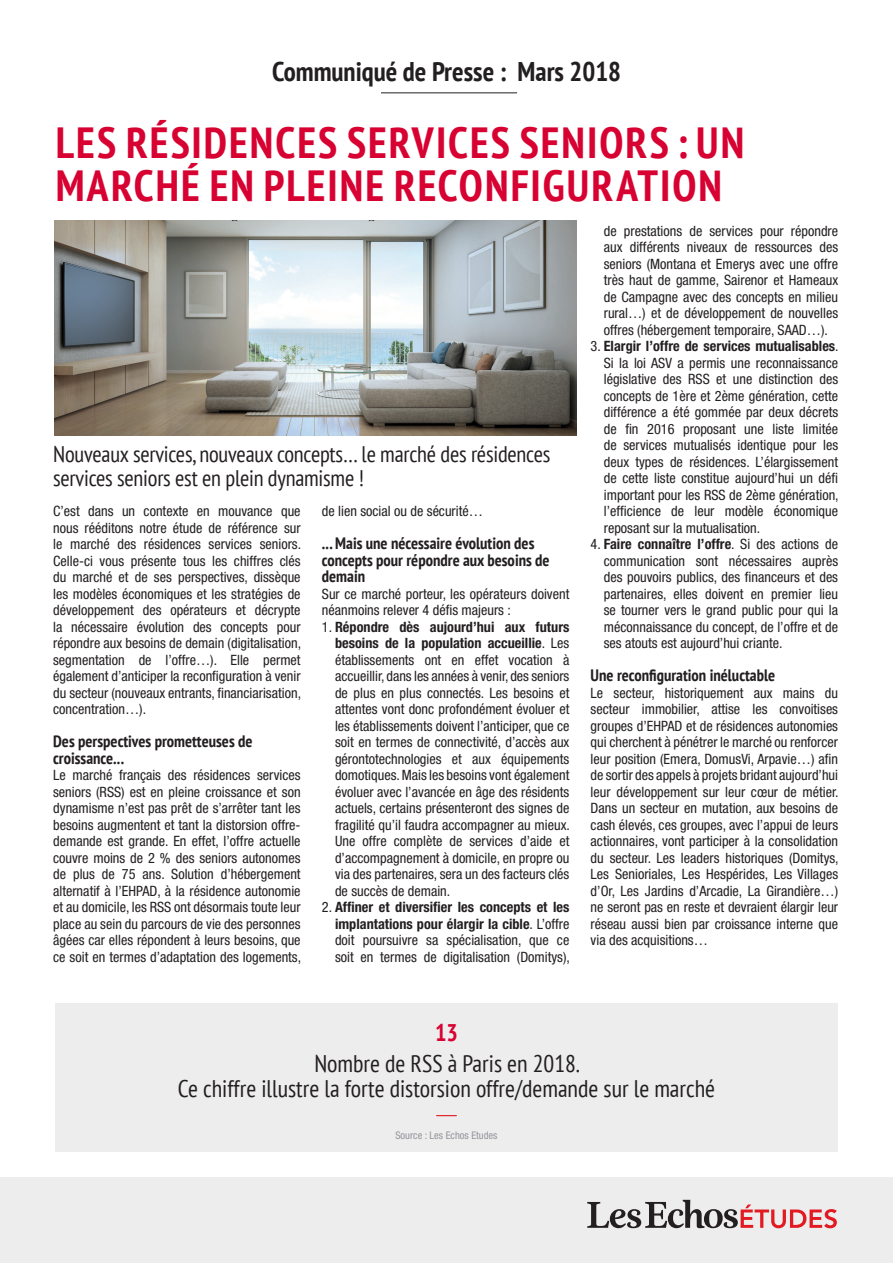
<style>
.page{position:relative;width:893px;height:1263px;background:#fff}
.page>*{position:absolute;margin:0;border:0;box-sizing:border-box;transform-origin:0 0}
.Article-Titre{font:700 condensed 43.5px/43.5px "PT Sans";letter-spacing:.045em;color:#d70232}
.t1{font:700 condensed 27px "PT Sans";color:#231f20}
.t2{font:condensed 24px/25.5px "PT Sans";color:#231f20;text-align:center}
.t3{font:700 condensed 24px "PT Sans";color:#d70232}
.Article-Chapo{font:condensed 22.5px/24px "PT Sans";letter-spacing:-.01em;color:#231f20}
.Article-Inter{font:700 condensed 16.5px/16.5px "PT Sans";color:#231f20}
.Article-Texte{font:condensed 14.25px/16.5px "Helvetica Neue LT Std";color:#231f20;text-align:justify}
.référence{font:condensed 10.5px "Helvetica Neue LT Std";color:#939598}
.s1{font-weight:700}
</style>
<div class="page">
<div style="left:0;top:1178px;width:893px;height:85px;background:#ededee"></div>
<svg style="left:587px;top:1200px;width:250px;height:28px"></svg>
<hr style="left:381px;top:92px;width:136px;height:1px;background:#231f20">
<img style="left:54px;top:221px;width:523px;height:215px">
<div style="left:55px;top:1003px;width:783px;height:148px;background:#ededee"></div>
<svg style="left:436px;top:1115px;width:21px;height:1px"></svg>
<p class="t1" style="left:272px;top:54px;width:350px">Communiqué de Presse : Mars 2018</p>
<p class="Article-Titre" style="left:56px;top:120px;width:690px">LES RÉSIDENCES SERVICES SENIORS : UN<br>MARCHÉ EN PLEINE RECONFIGURATION</p>
<p class="Article-Chapo" style="left:53px;top:441px;width:499px">Nouveaux services, nouveaux concepts… le marché des résidences services seniors est en plein dynamisme !</p>
<p class="Article-Texte" style="left:53px;top:503px;width:249px">C’est dans un contexte en mouvance que nous rééditons notre étude de référence sur le marché des résidences services seniors.<br>Celle-ci vous présente tous les chiffres clés du marché et de ses perspectives, dissèque les modèles économiques et les stratégies de développement des opérateurs et décrypte la nécessaire évolution des concepts pour répondre aux besoins de demain (digitalisation, segmentation de l’offre…). Elle permet également d’anticiper la reconfiguration à venir du secteur (nouveaux entrants, financiarisation, concentration…).</p>
<p class="Article-Inter" style="left:53px;top:733px;width:201px">Des perspectives prometteuses de croissance...</p>
<p class="Article-Texte" style="left:53px;top:767px;width:250px">Le marché français des résidences services seniors (RSS) est en pleine croissance et son dynamisme n’est pas prêt de s’arrêter tant les besoins augmentent et tant la distorsion offre&shy;demande est grande. En effet, l’offre actuelle couvre moins de 2 % des seniors autonomes de plus de 75 ans. Solution d’hébergement alternatif à l’EHPAD, à la résidence autonomie et au domicile, les RSS ont désormais toute leur place au sein du parcours de vie des personnes âgées car elles répondent à leurs besoins, que ce soit en termes d’adaptation des logements,</p>
<p class="Article-Texte" style="left:322px;top:503px;width:163px">de lien social ou de sécurité…</p>
<p class="Article-Inter" style="left:322px;top:535px;width:229px">... Mais une nécessaire évolution des concepts pour répondre aux besoins de demain</p>
<p class="Article-Texte" style="left:322px;top:585px;width:249px">Sur ce marché porteur, les opérateurs doivent néanmoins relever 4 défis majeurs :</p>
<p class="Article-Texte" style="left:335px;top:618px;width:236px;text-indent:-13px">1. <span class="s1">Répondre dès aujourd’hui aux futurs besoins de la population accueillie</span>. Les établissements ont en effet vocation à accueillir, dans les années à venir, des seniors de plus en plus connectés. Les besoins et attentes vont donc profondément évoluer et les établissements doivent l’anticiper, que ce soit en termes de connectivité, d’accès aux gérontotechnologies et aux équipements domotiques. Mais les besoins vont également évoluer avec l’avancée en âge des résidents actuels, certains présenteront des signes de fragilité qu’il faudra accompagner au mieux.<br>Une offre complète de services d’aide et d’accompagnement à domicile, en propre ou via des partenaires, sera un des facteurs clés de succès de demain.</p>
<p class="Article-Texte" style="left:335px;top:899px;width:236px;text-indent:-13px">2. <span class="s1">Affiner et diversifier les concepts et les implantations pour élargir la cible</span>. L’offre doit poursuivre sa spécialisation, que ce soit en termes de digitalisation (Domitys),</p>
<p class="Article-Texte" style="left:604px;top:222px;width:236px">de prestations de services pour répondre aux différents niveaux de ressources des seniors (Montana et Emerys avec une offre très haut de gamme, Sairenor et Hameaux de Campagne avec des concepts en milieu rural…) et de développement de nouvelles offres (hébergement temporaire, SAAD…).</p>
<p class="Article-Texte" style="left:604px;top:338px;width:236px;text-indent:-13px">3. <span class="s1">Elargir l’offre de services mutualisables</span>.<br>Si la loi ASV a permis une reconnaissance législative des RSS et une distinction des concepts de 1ère et 2ème génération, cette différence a été gommée par deux décrets de fin 2016 proposant une liste limitée de services mutualisés identique pour les deux types de résidences. L’élargissement de cette liste constitue aujourd’hui un défi important pour les RSS de 2ème génération, l’efficience de leur modèle économique reposant sur la mutualisation.</p>
<p class="Article-Texte" style="left:604px;top:536px;width:236px;text-indent:-13px">4. <span class="s1">Faire connaître l’offre</span>. Si des actions de communication sont nécessaires auprès des pouvoirs publics, des financeurs et des partenaires, elles doivent en premier lieu se tourner vers le grand public pour qui la méconnaissance du concept, de l’offre et de ses atouts est aujourd’hui criante.</p>
<p class="Article-Inter" style="left:591px;top:667px;width:186px">Une reconfiguration inéluctable</p>
<p class="Article-Texte" style="left:591px;top:684px;width:250px">Le secteur, historiquement aux mains du secteur immobilier, attise les convoitises groupes d’EHPAD et de résidences autonomies qui cherchent à pénétrer le marché ou renforcer leur position (Emera, DomusVi, Arpavie…) afin de sortir des appels à projets bridant aujourd’hui leur développement sur leur cœur de métier.<br>Dans un secteur en mutation, aux besoins de cash élevés, ces groupes, avec l’appui de leurs actionnaires, vont participer à la consolidation du secteur. Les leaders historiques (Domitys, Les Senioriales, Les Hespérides, Les Villages d’Or, Les Jardins d’Arcadie, La Girandière…) ne seront pas en reste et devraient élargir leur réseau aussi bien par croissance interne que via des acquisitions…</p>
<p class="t3" style="left:435px;top:1016px;width:24px">13</p>
<p class="t2" style="left:178px;top:1050px;width:539px">Nombre de RSS à Paris en 2018.<br>Ce chiffre illustre la forte distorsion offre/demande sur le marché</p>
<p class="référence" style="left:395px;top:1129px;width:104px">Source : Les Echos Etudes</p>
</div>
